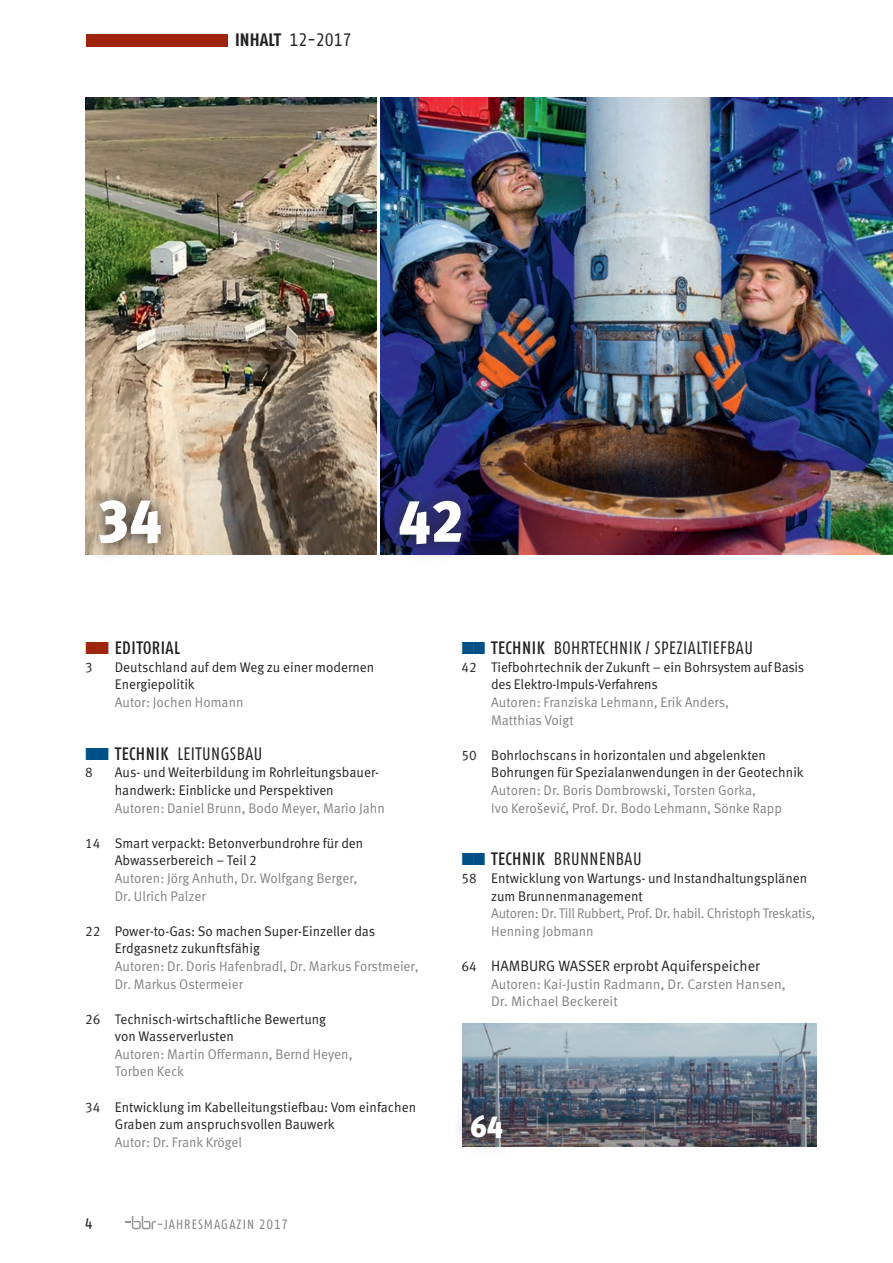
<style>
.page{position:relative;width:893px;height:1263px;background:#fff}
.page>*{position:absolute;margin:0;border:0;box-sizing:border-box;transform-origin:0 0}
.t1{font:900 59.55px "Meta OT";color:#fff;scale:.96 1}
.t2{font:900 30px "Meta OT";color:#fff;scale:.96 1}
.t3{font:condensed 18px "Fago OT";letter-spacing:.03em;color:#231f20;scale:.96 1}
.t4{font:condensed 18px "Fago OT";letter-spacing:.03em;color:#231f20}
.t5{font:500 condensed 18px "Fago OT";letter-spacing:.03em;color:#231f20;scale:.96 1}
.t6{font:condensed 15.3px "Fago OT";color:#231f20}
.t7{font:15px "Meta OT Norm";color:#231f20;scale:.96 1}
.t8{font:13.95px/17.5px "Meta OT Norm";color:#231f20;scale:.96 1}
.t9{font:13.95px/17.5px "Meta OT Norm";color:#808285;scale:.96 1}
.t10{font:13.95px/17.5px "Meta OT Norm";letter-spacing:-.02em;color:#808285;scale:.96 1}
.t11{font:condensed 13.5px "Fago OT";letter-spacing:.08em;color:#808285}
.s1{font-weight:700}
.s2{font-weight:500}
.s3{font-size:13.95px}
</style>
<div class="page">
<div style="left:86px;top:34px;width:141px;height:12px;background:#9e240d"></div>
<svg style="left:125px;top:1216px;width:31px;height:13px"></svg>
<img style="left:85px;top:98px;width:291px;height:457px">
<img style="left:381px;top:98px;width:512px;height:457px">
<svg style="left:381px;top:483px;width:97px;height:73px;background:#24265f"></svg>
<svg style="left:85px;top:482px;width:93px;height:74px;background:#ab9a85"></svg>
<img style="left:462px;top:1023px;width:354px;height:123px">
<svg style="left:459px;top:1097px;width:61px;height:52px;background:#5a5a65"></svg>
<p class="t4" style="left:235px;top:29px;width:118px"><span class="s1">INHALT</span> 12-2017</p>
<h1 class="t1" style="left:97px;top:484px;width:69px">34</h1>
<h1 class="t1" style="left:398px;top:485px;width:69px">42</h1>
<p class="t5" style="left:115px;top:637px;width:70px">EDITORIAL</p>
<p class="t8" style="left:85px;top:659px;width:9px">3</p>
<p class="t8" style="left:115px;top:659px;width:272px">Deutschland auf dem Weg zu einer modernen<br>Energiepolitik</p>
<p class="t9" style="left:115px;top:694px;width:136px">Autor: Jochen Homann</p>
<p class="t3" style="left:115px;top:743px;width:155px"><span class="s2">TECHNIK</span> LEITUNGSBAU</p>
<p class="t8" style="left:85px;top:764px;width:9px">8</p>
<p class="t8" style="left:115px;top:764px;width:277px">Aus- und Weiterbildung im Rohrleitungsbauer&shy;handwerk: Einblicke und Perspektiven</p>
<p class="t9" style="left:115px;top:799px;width:283px">Autoren: Daniel Brunn, Bodo Meyer, Mario Jahn</p>
<p class="t8" style="left:115px;top:834px;width:260px;text-indent:-30px">14 Smart verpackt: Betonverbundrohre für den<br>Abwasserbereich – Teil 2</p>
<p class="t9" style="left:115px;top:870px;width:254px">Autoren: Jörg Anhuth, Dr. Wolfgang Berger,<br>Dr. Ulrich Palzer</p>
<p class="t8" style="left:115px;top:922px;width:273px;text-indent:-30px">22 Power-to-Gas: So machen Super-Einzeller das<br>Erdgasnetz zukunftsfähig</p>
<p class="t9" style="left:115px;top:958px;width:318px">Autoren: Dr. Doris Hafenbradl, Dr. Markus Forstmeier,<br>Dr. Markus Ostermeier</p>
<p class="t8" style="left:115px;top:1010px;width:222px;text-indent:-30px">26 Technisch-wirtschaftliche Bewertung von Wasserverlusten</p>
<p class="t9" style="left:115px;top:1045px;width:249px">Autoren: Martin Offermann, Bernd Heyen,<br>Torben Keck</p>
<p class="t8" style="left:115px;top:1098px;width:315px;text-indent:-30px">34 Entwicklung im Kabelleitungstiefbau: Vom einfachen<br>Graben zum anspruchsvollen Bauwerk</p>
<p class="t9" style="left:115px;top:1133px;width:134px">Autor: Dr. Frank Krögel</p>
<p class="t6" style="left:85px;top:1215px;width:9px">4</p>
<p class="t11" style="left:157px;top:1216px;width:132px">-JAHRESMAGAZIN 2017</p>
<p class="t3" style="left:491px;top:637px;width:274px"><span class="s2">TECHNIK</span> BOHRTECHNIK / SPEZIALTIEFBAU</p>
<p class="t8" style="left:491px;top:659px;width:328px;text-indent:-30px">42 Tiefbohrtechnik der Zukunft – ein Bohrsystem auf Basis des Elektro-Impuls-Verfahrens</p>
<p class="t9" style="left:491px;top:694px;width:249px">Autoren: Franziska Lehmann, Erik Anders,<br>Matthias Voigt</p>
<p class="t8" style="left:491px;top:746px;width:327px;text-indent:-30px">50 Bohrlochscans in horizontalen und abgelenkten<br>Bohrungen für Spezialanwendungen in der Geotechnik</p>
<p class="t9" style="left:491px;top:782px;width:305px">Autoren: Dr. Boris Dombrowski, Torsten Gorka,<br>Ivo Keroševic´, Prof. Dr. Bodo Lehmann, Sönke Rapp</p>
<p class="t3" style="left:491px;top:848px;width:158px"><span class="s2">TECHNIK</span> BRUNNENBAU</p>
<p class="t8" style="left:491px;top:870px;width:331px;text-indent:-30px">58 Entwicklung von Wartungs- und Instandhaltungsplänen zum Brunnenmanagement</p>
<p class="t10" style="left:491px;top:905px;width:339px">Autoren: Dr. Till Rubbert, Prof. Dr. habil. Christoph Treskatis,<br>Henning Jobmann</p>
<p class="t7" style="left:461px;top:957px;width:312px"><span class="s3">64</span> HAMBURG WASSER erprobt Aquiferspeicher</p>
<p class="t9" style="left:491px;top:975px;width:308px">Autoren: Kai-Justin Radmann, Dr. Carsten Hansen,<br>Dr. Michael Beckereit</p>
<h2 class="t2" style="left:470px;top:1108px;width:36px">64</h2>
</div>
